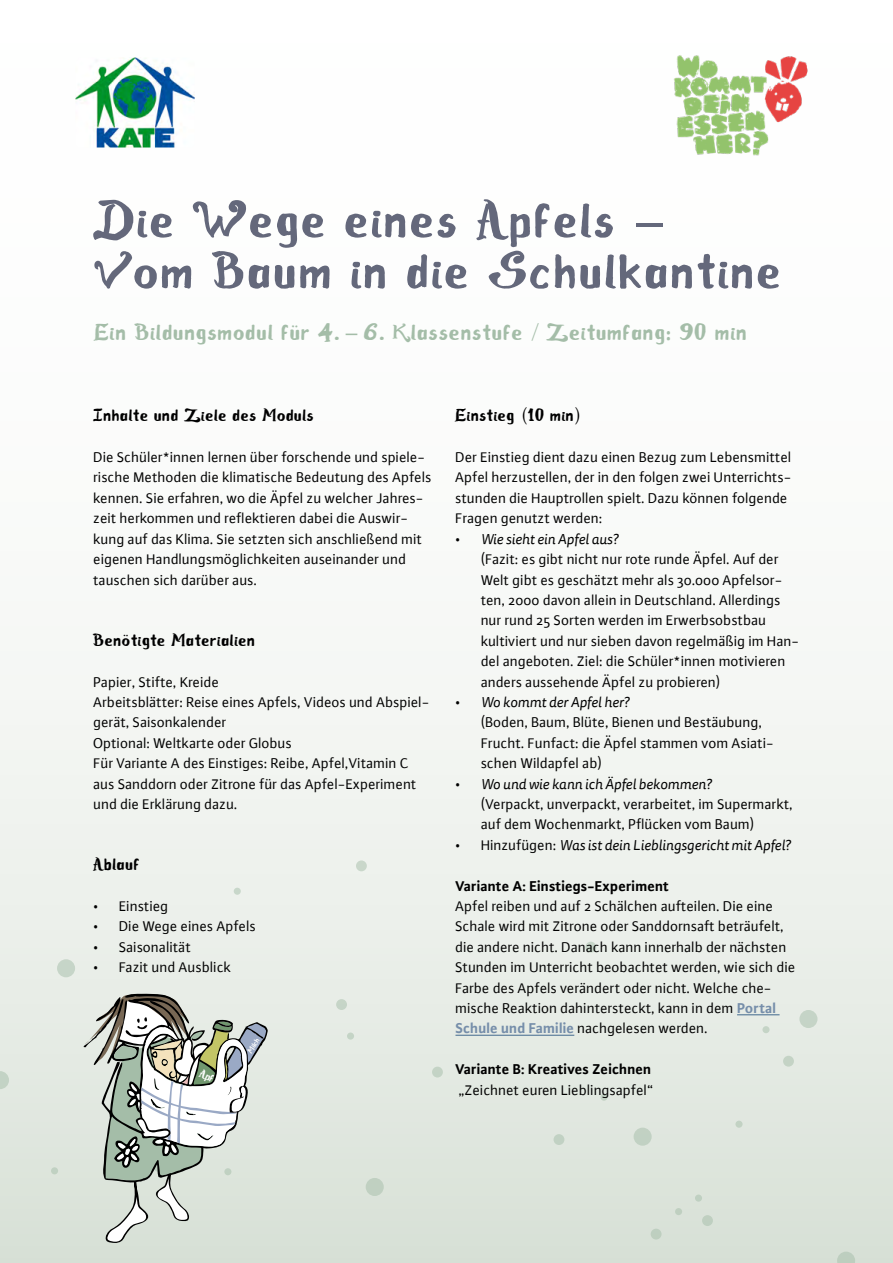
<style>
.page{position:relative;width:893px;height:1263px;background:#fff}
.page>*{position:absolute;margin:0;border:0;box-sizing:border-box;transform-origin:0 0}
.Überschrift_1_voll{font:54px/51px "Raslens Shaa Abedossen";letter-spacing:.06em;color:#64687b}
.Überschrift_1_voll-2{font:24px "Raslens Shaa Abedossen";letter-spacing:.06em;color:#a4bda8}
.Überschrift_3_voll{font:18px "Raslens Shaa Abedossen";letter-spacing:.05em;color:#000}
.Fließtext_ohne_Einzug{font:15px/20.4px "Plus Sans Normal";color:#000}
.Fließtext_Aufzählung{font:15px/20.4px "Plus Sans Normal";color:#000}
.Überschrift_4{font:700 15px "Plus Sans";color:#000}
.Fließtext_Aufzählung-2{font:italic 14.25px "Tisa Sans Pro";color:#000}
.t1{font:8.25px "Raslens Shaa Abedossen";color:#fff}
.s1{font-family:"Plus Sans Normal";font-style:normal;font-size:15px}
.s2{font-family:"Plus Sans";font-weight:700;color:#768eaa}
</style>
<div class="page">
<div style="left:0;top:0;width:893px;height:1263px;background:linear-gradient(to bottom,#fff,#dfe6de)"></div>
<div style="left:585px;top:942px;width:11px;height:10px;background:#c7d6c9;border-radius:50%"></div>
<div style="left:783px;top:1056px;width:11px;height:11px;background:#c4d3c5;border-radius:50%"></div>
<div style="left:702px;top:1215px;width:11px;height:11px;background:#bfcfc0;border-radius:50%"></div>
<div style="left:336px;top:999px;width:11px;height:11px;background:#c5d4c7;border-radius:50%"></div>
<div style="left:356px;top:860px;width:11px;height:11px;background:#c9d7ca;border-radius:50%"></div>
<div style="left:554px;top:1134px;width:10px;height:11px;background:#c1d1c3;border-radius:50%"></div>
<div style="left:651px;top:1229px;width:11px;height:10px;background:#becfc0;border-radius:50%"></div>
<div style="left:432px;top:1067px;width:11px;height:10px;background:#c3d3c5;border-radius:50%"></div>
<div style="left:234px;top:888px;width:7px;height:7px;background:#c8d7ca;border-radius:50%"></div>
<div style="left:600px;top:1094px;width:7px;height:7px;background:#c3d2c4;border-radius:50%"></div>
<div style="left:735px;top:1121px;width:7px;height:7px;background:#c2d2c3;border-radius:50%"></div>
<div style="left:675px;top:1208px;width:7px;height:7px;background:#bfcfc0;border-radius:50%"></div>
<div style="left:695px;top:1194px;width:7px;height:8px;background:#bfd0c1;border-radius:50%"></div>
<div style="left:762px;top:1026px;width:7px;height:7px;background:#c5d4c6;border-radius:50%"></div>
<div style="left:51px;top:1167px;width:7px;height:7px;background:#c0d1c2;border-radius:50%"></div>
<div style="left:347px;top:1032px;width:7px;height:8px;background:#c4d4c6;border-radius:50%"></div>
<div style="left:634px;top:1127px;width:18px;height:19px;background:#c1d1c3;border-radius:50%"></div>
<div style="left:366px;top:1178px;width:18px;height:18px;background:#c0d0c1;border-radius:50%"></div>
<div style="left:57px;top:959px;width:18px;height:18px;background:#c6d5c8;border-radius:50%"></div>
<div style="left:799px;top:1010px;width:18px;height:18px;background:#c5d4c7;border-radius:50%"></div>
<svg style="left:837px;top:1251px;width:18px;height:12px"></svg>
<svg style="left:0;top:1071px;width:9px;height:18px"></svg>
<img style="left:75px;top:58px;width:120px;height:89px">
<img style="left:673px;top:51px;width:137px;height:108px">
<hr style="left:737px;top:1014px;width:43px;height:1px;background:#41698e">
<hr style="left:455px;top:1035px;width:119px;height:1px;background:#41698e">
<svg style="left:82px;top:993px;width:186px;height:250px"></svg>
<p class="Überschrift_1_voll" style="left:94px;top:194px;width:688px">Die Wege eines Apfels –<br>Vom Baum in die Schulkantine</p>
<p class="Überschrift_1_voll-2" style="left:94px;top:318px;width:654px">Ein Bildungsmodul für 4. – 6. Klassenstufe / Zeitumfang: 90 min</p>
<p class="Überschrift_3_voll" style="left:94px;top:405px;width:222px">Inhalte und Ziele des Moduls</p>
<p class="Fließtext_ohne_Einzug" style="left:94px;top:447px;width:340px">Die Schüler*innen lernen über forschende und spiele&shy;rische Methoden die klimatische Bedeutung des Apfels kennen. Sie erfahren, wo die Äpfel zu welcher Jahres&shy;zeit herkommen und reflektieren dabei die Auswir&shy;kung auf das Klima. Sie setzten sich anschließend mit eigenen Handlungsmöglichkeiten auseinander und tauschen sich darüber aus.</p>
<p class="Überschrift_3_voll" style="left:94px;top:630px;width:163px">Benötigte Materialien</p>
<p class="Fließtext_ohne_Einzug" style="left:94px;top:671px;width:127px">Papier, Stifte, Kreide</p>
<p class="Fließtext_ohne_Einzug" style="left:94px;top:692px;width:338px">Arbeitsblätter: Reise eines Apfels, Videos und Abspiel&shy;gerät, Saisonkalender</p>
<p class="Fließtext_ohne_Einzug" style="left:94px;top:732px;width:200px">Optional: Weltkarte oder Globus</p>
<p class="Fließtext_ohne_Einzug" style="left:94px;top:753px;width:325px">Für Variante A des Einstiges: Reibe, Apfel,Vitamin C aus Sanddorn oder Zitrone für das Apfel-Experiment und die Erklärung dazu.</p>
<p class="Überschrift_3_voll" style="left:94px;top:854px;width:47px">Ablauf</p>
<p class="Fließtext_Aufzählung" style="left:94px;top:896px;width:77px">• Einstieg</p>
<p class="Fließtext_Aufzählung" style="left:94px;top:916px;width:164px">• Die Wege eines Apfels</p>
<p class="Fließtext_Aufzählung" style="left:94px;top:936px;width:99px">• Saisonalität</p>
<p class="Fließtext_Aufzählung" style="left:94px;top:957px;width:139px">• Fazit und Ausblick</p>
<p class="t1" style="left:245px;top:1050px;width:18px;rotate:-57deg">Milch</p>
<p class="Überschrift_3_voll" style="left:455px;top:405px;width:127px">Einstieg (10 min)</p>
<p class="Fließtext_ohne_Einzug" style="left:455px;top:447px;width:338px">Der Einstieg dient dazu einen Bezug zum Lebensmittel Apfel herzustellen, der in den folgen zwei Unterrichts&shy;stunden die Hauptrollen spielt. Dazu können folgende Fragen genutzt werden:</p>
<p class="Fließtext_Aufzählung-2" style="left:455px;top:529px;width:164px"><span class="s1">•</span> Wie sieht ein Apfel aus?</p>
<p class="Fließtext_Aufzählung" style="left:481px;top:549px;width:320px">(Fazit: es gibt nicht nur rote runde Äpfel. Auf der Welt gibt es geschätzt mehr als 30.000 Apfelsor&shy;ten, 2000 davon allein in Deutschland. Allerdings nur rund 25 Sorten werden im Erwerbsobstbau kultiviert und nur sieben davon regelmäßig im Han&shy;del angeboten. Ziel: die Schüler*innen motivieren anders aussehende Äpfel zu probieren)</p>
<p class="Fließtext_Aufzählung-2" style="left:455px;top:692px;width:175px"><span class="s1">•</span> Wo kommt der Apfel her?</p>
<p class="Fließtext_Aufzählung" style="left:481px;top:712px;width:295px">(Boden, Baum, Blüte, Bienen und Bestäubung,<br>Frucht. Funfact: die Äpfel stammen vom Asiati&shy;schen Wildapfel ab)</p>
<p class="Fließtext_Aufzählung-2" style="left:455px;top:774px;width:257px"><span class="s1">•</span> Wo und wie kann ich Äpfel bekommen?</p>
<p class="Fließtext_Aufzählung" style="left:481px;top:794px;width:314px">(Verpackt, unverpackt, verarbeitet, im Supermarkt, auf dem Wochenmarkt, Pflücken vom Baum)</p>
<p class="Fließtext_Aufzählung-2" style="left:455px;top:835px;width:336px"><span class="s1">• Hinzufügen:</span> Was ist dein Lieblingsgericht mit Apfel?</p>
<p class="Überschrift_4" style="left:455px;top:876px;width:215px">Variante A: Einstiegs-Experiment</p>
<p class="Fließtext_ohne_Einzug" style="left:455px;top:896px;width:342px">Apfel reiben und auf 2 Schälchen aufteilen. Die eine Schale wird mit Zitrone oder Sanddornsaft beträufelt, die andere nicht. Danach kann innerhalb der nächsten Stunden im Unterricht beobachtet werden, wie sich die Farbe des Apfels verändert oder nicht. Welche che&shy;mische Reaktion dahintersteckt, kann in dem <span class="s2">Portal Schule und Familie</span> nachgelesen werden.</p>
<p class="Überschrift_4" style="left:455px;top:1060px;width:197px">Variante B: Kreatives Zeichnen</p>
<p class="Fließtext_ohne_Einzug" style="left:459px;top:1079px;width:196px">„Zeichnet euren Lieblingsapfel“</p>
</div>
